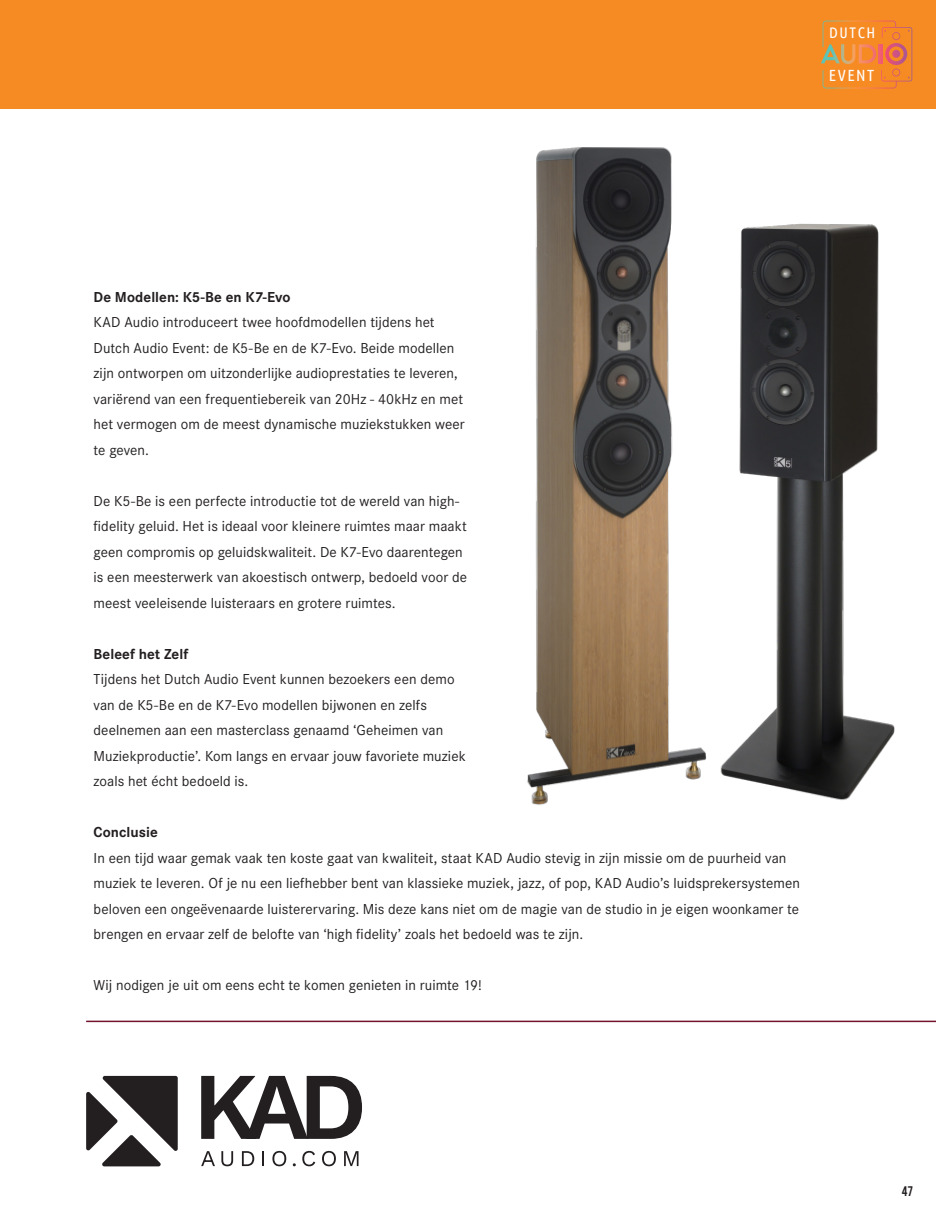
<style>
.page{position:relative;width:936px;height:1212px;background:#fff}
.page>*{position:absolute;margin:0;border:0;box-sizing:border-box;transform-origin:0 0}
.t1{font:16.2px "Ubuntu Condensed";letter-spacing:.095em;color:#fff}
.t2{font:15.3px "Ubuntu Condensed";letter-spacing:.105em;color:#fff}
.t3{font:15px/25.5px "Corporate S";letter-spacing:.005em;color:#231f20}
.t4{font:700 15px "Corporate S";letter-spacing:.005em;color:#231f20}
.t5{font:13.8px "Bebas";color:#231f20}
</style>
<div class="page">
<div style="left:0;top:0;width:935px;height:108px;background:#f68a23"></div>
<svg style="left:821px;top:21px;width:91px;height:45px"></svg>
<hr style="left:86px;top:1020px;width:849px;height:2px;background:#72122d">
<svg style="left:86px;top:1076px;width:92px;height:90px"></svg>
<svg style="left:201px;top:1076px;width:161px;height:63px"></svg>
<svg style="left:201px;top:1151px;width:14px;height:15px"></svg>
<svg style="left:221px;top:1151px;width:12px;height:15px"></svg>
<svg style="left:242px;top:1151px;width:12px;height:15px"></svg>
<svg style="left:262px;top:1151px;width:2px;height:15px"></svg>
<svg style="left:272px;top:1151px;width:14px;height:15px"></svg>
<svg style="left:302px;top:1151px;width:13px;height:15px"></svg>
<svg style="left:322px;top:1151px;width:14px;height:15px"></svg>
<svg style="left:344px;top:1151px;width:14px;height:15px"></svg>
<img style="left:501px;top:66px;width:414px;height:739px">
<p class="t2" style="left:829px;top:23px;width:48px">DUTCH</p>
<p class="t1" style="left:828px;top:65px;width:47px">EVENT</p>
<p class="t4" style="left:94px;top:285px;width:198px">De Modellen: K5-Be en K7-Evo</p>
<p class="t3" style="left:94px;top:308px;width:372px">KAD Audio introduceert twee hoofdmodellen tijdens het Dutch Audio Event: de K5-Be en de K7-Evo. Beide modellen zijn ontworpen om uitzonderlijke audioprestaties te leveren, variërend van een frequentiebereik van 20Hz - 40kHz en met het vermogen om de meest dynamische muziekstukken weer te geven.</p>
<p class="t3" style="left:94px;top:487px;width:375px">De K5-Be is een perfecte introductie tot de wereld van high&shy;fidelity geluid. Het is ideaal voor kleinere ruimtes maar maakt geen compromis op geluidskwaliteit. De K7-Evo daarentegen is een meesterwerk van akoestisch ontwerp, bedoeld voor de meest veeleisende luisteraars en grotere ruimtes.</p>
<p class="t4" style="left:94px;top:642px;width:96px">Beleef het Zelf</p>
<p class="t3" style="left:94px;top:665px;width:374px">Tijdens het Dutch Audio Event kunnen bezoekers een demo van de K5-Be en de K7-Evo modellen bijwonen en zelfs deelnemen aan een masterclass genaamd ‘Geheimen van Muziekproductie’. Kom langs en ervaar jouw favoriete muziek zoals het écht bedoeld is.</p>
<p class="t4" style="left:94px;top:820px;width:66px">Conclusie</p>
<p class="t3" style="left:94px;top:844px;width:708px">In een tijd waar gemak vaak ten koste gaat van kwaliteit, staat KAD Audio stevig in zijn missie om de puurheid van muziek te leveren. Of je nu een liefhebber bent van klassieke muziek, jazz, of pop, KAD Audio’s luidsprekersystemen beloven een ongeëvenaarde luisterervaring. Mis deze kans niet om de magie van de studio in je eigen woonkamer te brengen en ervaar zelf de belofte van ‘high fidelity’ zoals het bedoeld was te zijn.</p>
<p class="t3" style="left:94px;top:971px;width:389px">Wij nodigen je uit om eens echt te komen genieten in ruimte 19!</p>
<p class="t5" style="left:901px;top:1184px;width:12px">47</p>
</div>
